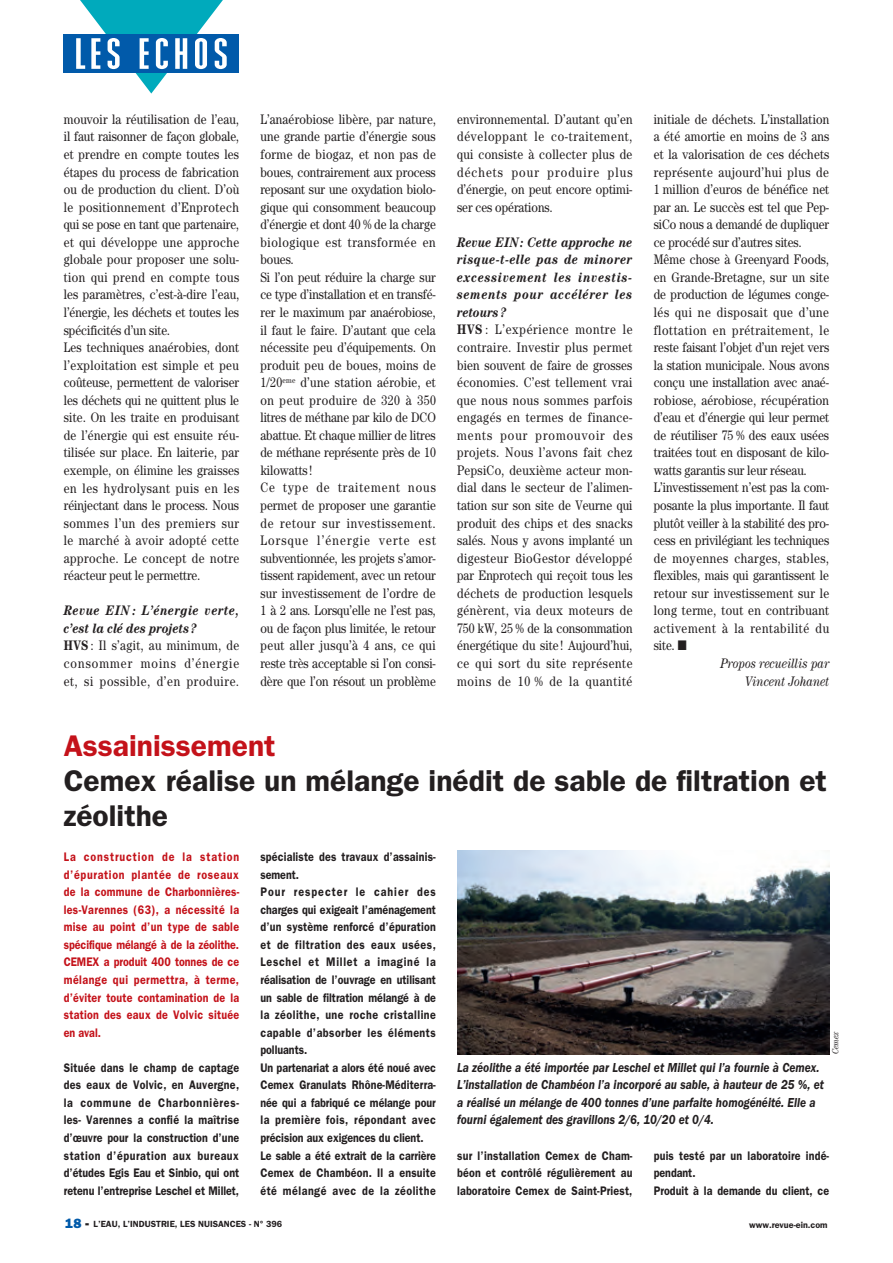
<style>
.page{position:relative;width:893px;height:1263px;background:#fff}
.page>*{position:absolute;margin:0;border:0;box-sizing:border-box;transform-origin:0 0}
.Titre{font:600 30px/35.1px "ITC Franklin Gothic Std";color:#231f20}
.Titre-2{font:600 30px "ITC Franklin Gothic Std";color:#c4121a}
.Texte{font:13.8px/17.5px "Century Std";letter-spacing:-.005em;color:#231f20;text-align:justify;scale:.85 1}
.Texte-2{font:italic 700 13.8px/17.5px "Century Std";letter-spacing:.035em;color:#231f20;scale:.85 1}
.Texte-3{font:italic 13.8px "Century Std";letter-spacing:-.005em;color:#231f20;scale:.85 1}
.Légende{font:italic 600 13.5px/17.5px "ITC Franklin Gothic Std";color:#231f20;scale:.85 1}
.Texte_2{font:600 12.45px/17.5px "ITC Franklin Gothic Std";letter-spacing:.015em;color:#231f20;text-align:justify;scale:.86 1}
.Texte_2-2{font:600 12.45px/17.5px "ITC Franklin Gothic Std";letter-spacing:.025em;color:#c4121a;text-align:justify;scale:.86 1}
.t1{font:600 9px "ITC Franklin Gothic Std";color:#231f20}
.Note{font:italic 9px "Century Std";color:#231f20;scale:.85 1}
.s1{font-weight:700}
.s2{font-family:"ITC Franklin Gothic Std Hvy";font-weight:400;font-size:13.5px;color:#015aaa}
.s3{font-family:"ITC Franklin Gothic Std Hvy";font-weight:400;font-size:13.5px}
</style>
<div class="page">
<svg style="left:64px;top:0;width:175px;height:94px"></svg>
<img style="left:457px;top:851px;width:372px;height:203px">
<p class="Texte" style="left:64px;top:110px;width:208px">mouvoir la réutilisation de l’eau, il faut raisonner de façon globale, et prendre en compte toutes les étapes du process de fabrication ou de production du client. D’où le positionnement d’Enprotech qui se pose en tant que partenaire, et qui développe une approche globale pour proposer une solu&shy;tion qui prend en compte tous les paramètres, c’est-à-dire l’eau, l’énergie, les déchets et toutes les spécificités d’un site.</p>
<p class="Texte" style="left:64px;top:338px;width:208px">Les techniques anaérobies, dont l’exploitation est simple et peu coûteuse, permettent de valoriser les déchets qui ne quittent plus le site. On les traite en produisant de l’énergie qui est ensuite réu&shy;tilisée sur place. En laiterie, par exemple, on élimine les graisses en les hydrolysant puis en les réinjectant dans le process. Nous sommes l’un des premiers sur le marché à avoir adopté cette approche. Le concept de notre réacteur peut le permettre.</p>
<p class="Texte-2" style="left:64px;top:602px;width:208px">Revue EIN : L’énergie verte, c’est la clé des projets?</p>
<p class="Texte" style="left:64px;top:637px;width:208px"><span class="s1">HVS</span> : Il s’agit, au minimum, de consommer moins d’énergie et, si possible, d’en produire.</p>
<p class="Texte" style="left:260px;top:110px;width:208px">L’anaérobiose libère, par nature, une grande partie d’énergie sous forme de biogaz, et non pas de boues, contrairement aux process reposant sur une oxydation biolo&shy;gique qui consomment beaucoup d’énergie et dont 40 % de la charge biologique est transformée en boues.</p>
<p class="Texte" style="left:260px;top:268px;width:208px">Si l’on peut réduire la charge sur ce type d’installation et en transfé&shy;rer le maximum par anaérobiose, il faut le faire. D’autant que cela nécessite peu d’équipements. On produit peu de boues, moins de 1/20<sup>eme</sup> d’une station aérobie, et on peut produire de 320 à 350 litres de méthane par kilo de DCO abattue. Et chaque millier de litres de méthane représente près de 10 kilowatts !</p>
<p class="Texte" style="left:260px;top:479px;width:208px">Ce type de traitement nous permet de proposer une garantie de retour sur investissement.<br>Lorsque l’énergie verte est subventionnée, les projets s’amor&shy;tissent rapidement, avec un retour sur investissement de l’ordre de 1 à 2 ans. Lorsqu’elle ne l’est pas, ou de façon plus limitée, le retour peut aller jusqu’à 4 ans, ce qui reste très acceptable si l’on consi&shy;dère que l’on résout un problème</p>
<p class="Texte" style="left:457px;top:110px;width:208px">environnemental. D’autant qu’en développant le co-traitement, qui consiste à collecter plus de déchets pour produire plus d’énergie, on peut encore optimi&shy;ser ces opérations.</p>
<p class="Texte-2" style="left:457px;top:233px;width:208px;text-align:justify">Revue EIN: Cette approche ne risque-t-elle pas de minorer excessivement les investis&shy;sements pour accélérer les retours?</p>
<p class="Texte" style="left:457px;top:321px;width:208px"><span class="s1">HVS</span> : L’expérience montre le contraire. Investir plus permet bien souvent de faire de grosses économies. C’est tellement vrai que nous nous sommes parfois engagés en termes de finance&shy;ments pour promouvoir des projets. Nous l’avons fait chez PepsiCo, deuxième acteur mon&shy;dial dans le secteur de l’alimen&shy;tation sur son site de Veurne qui produit des chips et des snacks salés. Nous y avons implanté un digesteur BioGestor développé par Enprotech qui reçoit tous les déchets de production lesquels génèrent, via deux moteurs de 750 kW, 25 % de la consommation énergétique du site ! Aujourd’hui, ce qui sort du site représente moins de 10 % de la quantité</p>
<p class="Texte" style="left:654px;top:110px;width:208px">initiale de déchets. L’installation a été amortie en moins de 3 ans et la valorisation de ces déchets représente aujourd’hui plus de 1 million d’euros de bénéfice net par an. Le succès est tel que Pep&shy;siCo nous a demandé de dupliquer ce procédé sur d’autres sites.</p>
<p class="Texte" style="left:654px;top:251px;width:208px">Même chose à Greenyard Foods, en Grande-Bretagne, sur un site de production de légumes conge&shy;lés qui ne disposait que d’une flottation en prétraitement, le reste faisant l’objet d’un rejet vers la station municipale. Nous avons conçu une installation avec anaé&shy;robiose, aérobiose, récupération d’eau et d’énergie qui leur permet de réutiliser 75 % des eaux usées traitées tout en disposant de kilo&shy;watts garantis sur leur réseau.</p>
<p class="Texte" style="left:654px;top:479px;width:208px">L’investissement n’est pas la com&shy;posante la plus importante. Il faut plutôt veiller à la stabilité des pro&shy;cess en privilégiant les techniques de moyennes charges, stables, flexibles, mais qui garantissent le retour sur investissement sur le long terme, tout en contribuant activement à la rentabilité du site. ■</p>
<p class="Texte-3" style="left:720px;top:655px;width:129px">Propos recueillis par</p>
<p class="Texte-3" style="left:745px;top:673px;width:101px">Vincent Johanet</p>
<p class="Titre-2" style="left:64px;top:728px;width:213px">Assainissement</p>
<p class="Titre" style="left:64px;top:763px;width:765px">Cemex réalise un mélange inédit de sable de filtration et zéolithe</p>
<p class="Texte_2-2" style="left:64px;top:848px;width:206px">La construction de la station d’épuration plantée de roseaux de la commune de Charbonnières&shy;les-Varennes (63), a nécessité la mise au point d’un type de sable spécifique mélangé à de la zéolithe.<br>CEMEX a produit 400 tonnes de ce mélange qui permettra, à terme, d’éviter toute contamination de la station des eaux de Volvic située en aval.</p>
<p class="Texte_2" style="left:64px;top:1059px;width:206px">Située dans le champ de captage des eaux de Volvic, en Auvergne, la commune de Charbonnières&shy;les- Varennes a confié la maîtrise d’œuvre pour la construction d’une station d’épuration aux bureaux d’études Egis Eau et Sinbio, qui ont retenu l’entreprise Leschel et Millet,</p>
<p class="Texte_2" style="left:260px;top:848px;width:205px">spécialiste des travaux d’assainis&shy;sement.</p>
<p class="Texte_2" style="left:260px;top:883px;width:206px">Pour respecter le cahier des charges qui exigeait l’aménagement d’un système renforcé d’épuration et de filtration des eaux usées, Leschel et Millet a imaginé la réalisation de l’ouvrage en utilisant un sable de filtration mélangé à de la zéolithe, une roche cristalline capable d’absorber les éléments polluants.</p>
<p class="Texte_2" style="left:260px;top:1059px;width:205px">Un partenariat a alors été noué avec Cemex Granulats Rhône-Méditerra&shy;née qui a fabriqué ce mélange pour la première fois, répondant avec précision aux exigences du client.</p>
<p class="Texte_2" style="left:260px;top:1146px;width:206px">Le sable a été extrait de la carrière Cemex de Chambéon. Il a ensuite été mélangé avec de la zéolithe</p>
<p class="Texte_2" style="left:457px;top:1146px;width:205px">sur l’installation Cemex de Cham&shy;béon et contrôlé régulièrement au laboratoire Cemex de Saint-Priest,</p>
<p class="Texte_2" style="left:654px;top:1146px;width:205px">puis testé par un laboratoire indé&shy;pendant.</p>
<p class="Note" style="left:830px;top:1054px;width:28px;rotate:-90deg">Cemex</p>
<p class="Légende" style="left:457px;top:1058px;width:433px">La zéolithe a été importée par Leschel et Millet qui l’a fournie à Cemex.<br>L’installation de Chambéon l’a incorporé au sable, à hauteur de 25 %, et a réalisé un mélange de 400 tonnes d’une parfaite homogénéité. Elle a fourni également des gravillons 2/6, 10/20 et 0/4.</p>
<p class="Texte_2" style="left:654px;top:1182px;width:205px">Produit à la demande du client, ce</p>
<p class="t1" style="left:65px;top:1218px;width:219px"><span class="s2">18</span> <span class="s3">-</span> L’EAU, L’INDUSTRIE, LES NUISANCES - N° 396</p>
<p class="t1" style="left:749px;top:1219px;width:80px">www.revue-ein.com</p>
</div>
